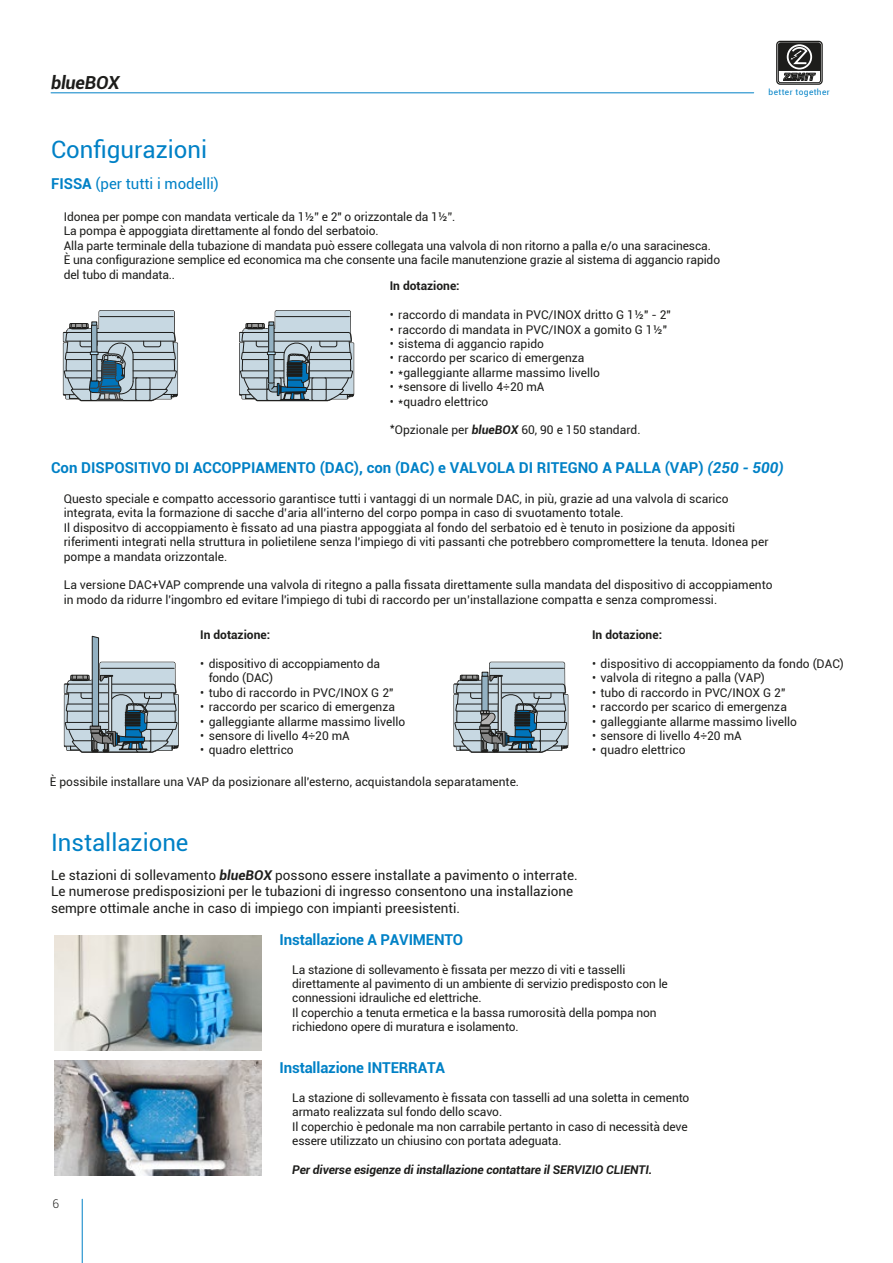
<style>
.page{position:relative;width:893px;height:1263px;background:#fff}
.page>*{position:absolute;margin:0;border:0;box-sizing:border-box;transform-origin:0 0}
.t1{font:24px "Roboto";color:#0081c6}
.t2{font:italic 700 18px "Roboto";letter-spacing:-.01em;color:#1d1d1b}
.t3{font:700 15px "Roboto";color:#0081c6}
.t4{font:15px "Roboto";color:#0081c6}
.t5{font:13.5px/16.2px "Roboto";color:#1d1d1b}
.t6{font:12px/14.4px "Roboto";color:#1d1d1b}
.t7{font:italic 700 12px "Roboto";letter-spacing:-.01em;color:#1d1d1b}
.t8{font:700 12px "Roboto";color:#1d1d1b}
.t9{font:300 12px "Roboto";color:#1d1d1b}
.t10{font:8.25px "Roboto";letter-spacing:.05em;color:#0082c7}
.s1{font-weight:700}
.s2{font-weight:700;font-style:italic}
.s3{font-style:italic}
</style>
<div class="page">
<hr style="left:82px;top:1199px;width:1px;height:64px;background:#0081c6">
<hr style="left:51px;top:92px;width:703px;height:1px;background:#0081c6">
<div style="left:776px;top:41px;width:47px;height:44px;border:1px solid #1d1d1b;border-radius:3px"></div>
<div style="left:778px;top:43px;width:43px;height:40px;border:1px solid #1d1d1b;border-radius:2px"></div>
<svg style="left:778px;top:43px;width:42px;height:38px"></svg>
<svg style="left:239px;top:310px;width:115px;height:91px;background:#a0afb9"></svg>
<svg style="left:63px;top:310px;width:115px;height:91px;background:#a1b1bb"></svg>
<svg style="left:453px;top:661px;width:115px;height:92px;background:#9cabb3"></svg>
<img style="left:54px;top:935px;width:207px;height:116px">
<img style="left:54px;top:1060px;width:207px;height:115px">
<svg style="left:64px;top:636px;width:115px;height:117px"></svg>
<h2 class="t2" style="left:51px;top:70px;width:70px">blueBOX</h2>
<p class="t1" style="left:51px;top:133px;width:158px">Configurazioni</p>
<p class="t4" style="left:51px;top:174px;width:169px"><span class="s1">FISSA</span> (per tutti i modelli)</p>
<p class="t6" style="left:64px;top:209px;width:393px">Idonea per pompe con mandata verticale da 1½” e 2" o orizzontale da 1½”.</p>
<p class="t6" style="left:64px;top:223px;width:316px">La pompa è appoggiata direttamente al fondo del serbatoio.</p>
<p class="t6" style="left:64px;top:238px;width:649px">Alla parte terminale della tubazione di mandata può essere collegata una valvola di non ritorno a palla e/o una saracinesca.</p>
<p class="t6" style="left:64px;top:252px;width:658px">È una configurazione semplice ed economica ma che consente una facile manutenzione grazie al sistema di aggancio rapido del tubo di mandata..</p>
<p class="t8" style="left:390px;top:278px;width:71px">In dotazione:</p>
<p class="t6" style="left:390px;top:307px;width:283px">• raccordo di mandata in PVC/INOX dritto G 1½" - 2"</p>
<p class="t6" style="left:390px;top:322px;width:279px">• raccordo di mandata in PVC/INOX a gomito G 1½"</p>
<p class="t6" style="left:390px;top:336px;width:156px">• sistema di aggancio rapido</p>
<p class="t6" style="left:390px;top:350px;width:196px">• raccordo per scarico di emergenza</p>
<p class="t6" style="left:390px;top:365px;width:212px">• *galleggiante allarme massimo livello</p>
<p class="t6" style="left:390px;top:379px;width:156px">• *sensore di livello 4÷20 mA</p>
<p class="t6" style="left:390px;top:394px;width:100px">• *quadro elettrico</p>
<p class="t6" style="left:390px;top:422px;width:252px">*Opzionale per <span class="s2">blueBOX</span> 60, 90 e 150 standard.</p>
<p class="t10" style="left:769px;top:86px;width:63px">better together</p>
<p class="t3" style="left:51px;top:457px;width:734px">Con DISPOSITIVO DI ACCOPPIAMENTO (DAC), con (DAC) e VALVOLA DI RITEGNO A PALLA (VAP) <span class="s3">(250 - 500)</span></p>
<p class="t6" style="left:64px;top:491px;width:666px">Questo speciale e compatto accessorio garantisce tutti i vantaggi di un normale DAC, in più, grazie ad una valvola di scarico integrata, evita la formazione di sacche d’aria all’interno del corpo pompa in caso di svuotamento totale.</p>
<p class="t6" style="left:64px;top:520px;width:706px">Il dispositvo di accoppiamento è fissato ad una piastra appoggiata al fondo del serbatoio ed è tenuto in posizione da appositi riferimenti integrati nella struttura in polietilene senza l'impiego di viti passanti che potrebbero compromettere la tenuta. Idonea per pompe a mandata orizzontale.</p>
<p class="t6" style="left:64px;top:577px;width:710px">La versione DAC+VAP comprende una valvola di ritegno a palla fissata direttamente sulla mandata del dispositivo di accoppiamento in modo da ridurre l'ingombro ed evitare l'impiego di tubi di raccordo per un’installazione compatta e senza compromessi.</p>
<p class="t8" style="left:200px;top:626px;width:71px">In dotazione:</p>
<p class="t6" style="left:209px;top:656px;width:173px;text-indent:-9px">• dispositivo di accoppiamento da fondo (DAC)</p>
<p class="t6" style="left:200px;top:685px;width:195px">• tubo di raccordo in PVC/INOX G 2"</p>
<p class="t6" style="left:200px;top:699px;width:196px">• raccordo per scarico di emergenza</p>
<p class="t6" style="left:200px;top:714px;width:207px">• galleggiante allarme massimo livello</p>
<p class="t6" style="left:200px;top:728px;width:151px">• sensore di livello 4÷20 mA</p>
<p class="t6" style="left:200px;top:742px;width:95px">• quadro elettrico</p>
<p class="t6" style="left:50px;top:774px;width:471px">È possibile installare una VAP da posizionare all'esterno, acquistandola separatamente.</p>
<p class="t8" style="left:592px;top:626px;width:71px">In dotazione:</p>
<p class="t6" style="left:592px;top:656px;width:253px">• dispositivo di accoppiamento da fondo (DAC)</p>
<p class="t6" style="left:592px;top:670px;width:174px">• valvola di ritegno a palla (VAP)</p>
<p class="t6" style="left:592px;top:685px;width:195px">• tubo di raccordo in PVC/INOX G 2"</p>
<p class="t6" style="left:592px;top:699px;width:196px">• raccordo per scarico di emergenza</p>
<p class="t6" style="left:592px;top:714px;width:207px">• galleggiante allarme massimo livello</p>
<p class="t6" style="left:592px;top:728px;width:151px">• sensore di livello 4÷20 mA</p>
<p class="t6" style="left:592px;top:742px;width:95px">• quadro elettrico</p>
<p class="t1" style="left:51px;top:826px;width:139px">Installazione</p>
<p class="t5" style="left:51px;top:867px;width:528px">Le stazioni di sollevamento <span class="s2">blueBOX</span> possono essere installate a pavimento o interrate.<br>Le numerose predisposizioni per le tubazioni di ingresso consentono una installazione sempre ottimale anche in caso di impiego con impianti preesistenti.</p>
<p class="t9" style="left:52px;top:1195px;width:8px">6</p>
<p class="t3" style="left:280px;top:929px;width:185px">Installazione A PAVIMENTO</p>
<p class="t6" style="left:292px;top:962px;width:377px">La stazione di sollevamento è fissata per mezzo di viti e tasselli direttamente al pavimento di un ambiente di servizio predisposto con le connessioni idrauliche ed elettriche.</p>
<p class="t6" style="left:292px;top:1005px;width:366px">Il coperchio a tenuta ermetica e la bassa rumorosità della pompa non richiedono opere di muratura e isolamento.</p>
<p class="t3" style="left:280px;top:1057px;width:167px">Installazione INTERRATA</p>
<p class="t6" style="left:292px;top:1090px;width:399px">La stazione di sollevamento è fissata con tasselli ad una soletta in cemento armato realizzata sul fondo dello scavo.</p>
<p class="t6" style="left:292px;top:1118px;width:397px">Il coperchio è pedonale ma non carrabile pertanto in caso di necessità deve essere utilizzato un chiusino con portata adeguata.</p>
<p class="t7" style="left:292px;top:1161px;width:361px">Per diverse esigenze di installazione contattare il SERVIZIO CLIENTI.</p>
</div>
